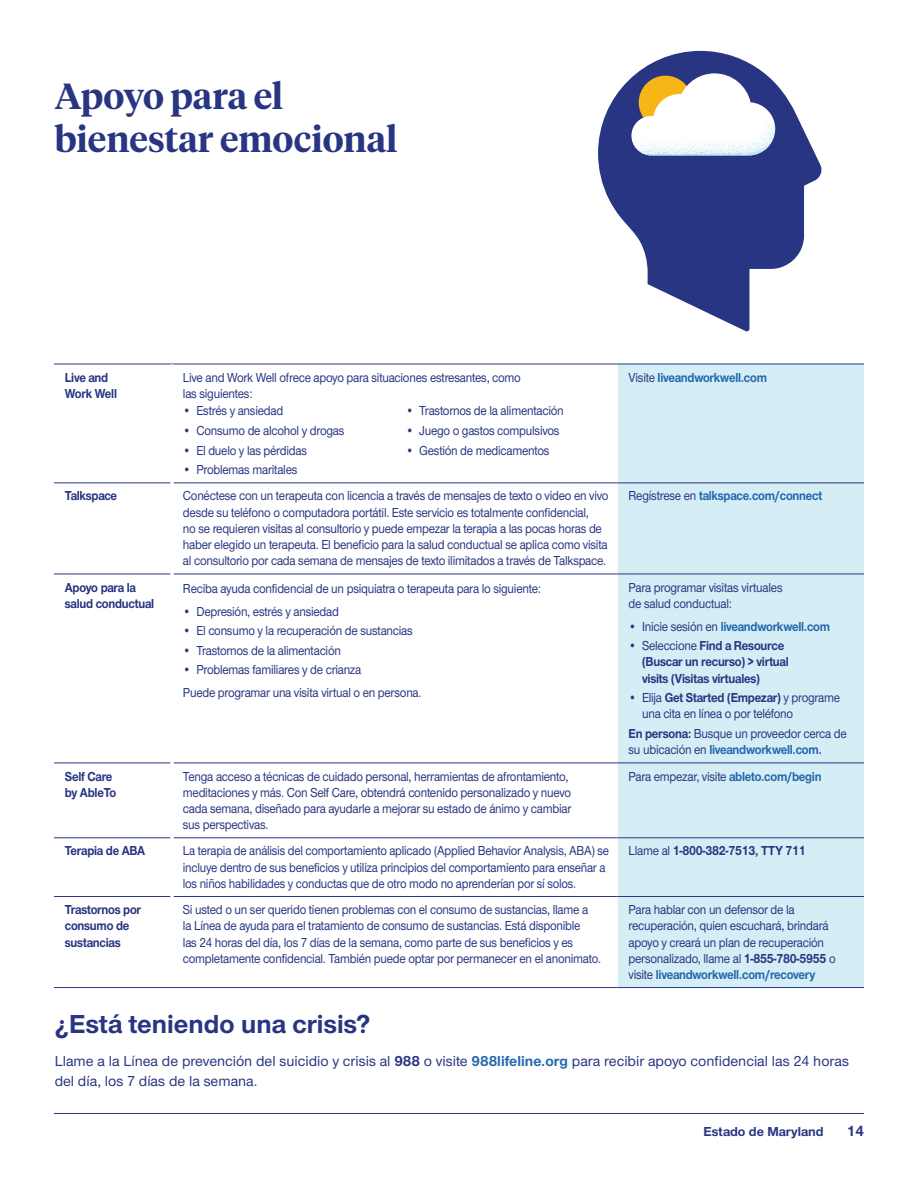
<style>
.page{position:relative;width:918px;height:1188px;background:#fff}
.page>*{position:absolute;margin:0;border:0;box-sizing:border-box;transform-origin:0 0}
.t1{font:600 36px/43.2px "UHC Serif Headline";color:#283582}
.t2{font:700 27px "UHC Sans";color:#283582}
.t3{font:500 15px/19.5px "UHC Sans";color:#283582}
.t4{font:700 15px "UHC Sans";color:#283582}
.t5{font:500 13.5px/16.2px "UHC Sans";letter-spacing:-.02em;color:#283582;scale:.9 1}
.t6{font:500 13.5px/16.2px "UHC Sans";letter-spacing:-.02em;color:#283582;scale:.89 1}
.t7{font:700 13.5px/16.2px "UHC Sans";letter-spacing:-.02em;color:#283582;scale:.9 1}
.t8{font:700 13.5px "UHC Sans";letter-spacing:-.02em;color:#2468ae;scale:.9 1}
.t9{font:700 13.5px "UHC Sans";color:#283582}
.s1{font-weight:500;color:#283582}
.s2{font-weight:500}
.s3{font-weight:700}
.s4{font-weight:700;color:#2468ae}
</style>
<div class="page">
<svg style="left:598px;top:51px;width:224px;height:281px;fill:#283582"></svg>
<svg style="left:631px;top:73px;width:144px;height:83px"></svg>
<hr style="left:54px;top:1113px;width:810px;height:1px;background:#283582">
<svg style="left:54px;top:482px;width:564px;height:414px"></svg>
<div style="left:618px;top:365px;width:246px;height:622px;background:#d5eef5"></div>
<hr style="left:54px;top:364px;width:118px;height:1px;background:#283582">
<hr style="left:172px;top:364px;width:223px;height:1px;background:#283582">
<hr style="left:395px;top:364px;width:223px;height:1px;background:#283582">
<hr style="left:618px;top:364px;width:246px;height:1px;background:#283582">
<hr style="left:54px;top:483px;width:117px;height:1px;background:#283582">
<hr style="left:174px;top:483px;width:221px;height:1px;background:#283582">
<hr style="left:395px;top:483px;width:223px;height:1px;background:#283582">
<hr style="left:618px;top:483px;width:246px;height:1px;background:#283582">
<hr style="left:54px;top:574px;width:117px;height:1px;background:#283582">
<hr style="left:174px;top:574px;width:221px;height:1px;background:#283582">
<hr style="left:395px;top:574px;width:223px;height:1px;background:#283582">
<hr style="left:618px;top:574px;width:246px;height:1px;background:#283582">
<hr style="left:54px;top:763px;width:117px;height:1px;background:#283582">
<hr style="left:174px;top:763px;width:221px;height:1px;background:#283582">
<hr style="left:395px;top:763px;width:223px;height:1px;background:#283582">
<hr style="left:618px;top:763px;width:246px;height:1px;background:#283582">
<hr style="left:54px;top:838px;width:117px;height:1px;background:#283582">
<hr style="left:174px;top:838px;width:221px;height:1px;background:#283582">
<hr style="left:395px;top:838px;width:223px;height:1px;background:#283582">
<hr style="left:618px;top:838px;width:246px;height:1px;background:#283582">
<hr style="left:54px;top:896px;width:117px;height:1px;background:#283582">
<hr style="left:174px;top:896px;width:221px;height:1px;background:#283582">
<hr style="left:395px;top:896px;width:223px;height:1px;background:#283582">
<hr style="left:618px;top:896px;width:246px;height:1px;background:#283582">
<hr style="left:171px;top:364px;width:3px;height:42px;background:#fff">
<hr style="left:171px;top:406px;width:3px;height:77px;background:#fff">
<hr style="left:171px;top:483px;width:3px;height:91px;background:#fff">
<hr style="left:171px;top:574px;width:3px;height:189px;background:#fff">
<hr style="left:171px;top:763px;width:3px;height:75px;background:#fff">
<hr style="left:171px;top:838px;width:3px;height:58px;background:#fff">
<hr style="left:54px;top:987px;width:118px;height:1px;background:#283582">
<hr style="left:172px;top:987px;width:223px;height:1px;background:#283582">
<hr style="left:395px;top:987px;width:223px;height:1px;background:#283582">
<hr style="left:618px;top:987px;width:246px;height:1px;background:#283582">
<h2 class="t1" style="left:55px;top:73px;width:344px">Apoyo para el bienestar emocional</h2>
<p class="t7" style="left:65px;top:369px;width:60px">Live and<br>Work Well</p>
<p class="t5" style="left:183px;top:368px;width:377px">Live and Work Well ofrece apoyo para situaciones estresantes, como las siguientes:</p>
<p class="t5" style="left:183px;top:402px;width:113px">• Estrés y ansiedad</p>
<p class="t5" style="left:183px;top:422px;width:181px">• Consumo de alcohol y drogas</p>
<p class="t5" style="left:183px;top:441px;width:140px">• El duelo y las pérdidas</p>
<p class="t5" style="left:183px;top:461px;width:129px">• Problemas maritales</p>
<p class="t5" style="left:406px;top:402px;width:177px">• Trastornos de la alimentación</p>
<p class="t5" style="left:406px;top:422px;width:172px">• Juego o gastos compulsivos</p>
<p class="t5" style="left:406px;top:441px;width:161px">• Gestión de medicamentos</p>
<p class="t8" style="left:629px;top:368px;width:155px"><span class="s1">Visite</span> liveandworkwell.com</p>
<p class="t7" style="left:65px;top:487px;width:60px">Talkspace</p>
<p class="t5" style="left:183px;top:487px;width:474px">Conéctese con un terapeuta con licencia a través de mensajes de texto o video en vivo desde su teléfono o computadora portátil. Este servicio es totalmente confidencial,<br>no se requieren visitas al consultorio y puede empezar la terapia a las pocas horas de haber elegido un terapeuta. El beneficio para la salud conductual se aplica como visita al consultorio por cada semana de mensajes de texto ilimitados a través de Talkspace.</p>
<p class="t8" style="left:629px;top:487px;width:217px"><span class="s1">Regístrese en</span> talkspace.com/connect</p>
<p class="t7" style="left:65px;top:579px;width:101px">Apoyo para la salud conductual</p>
<p class="t5" style="left:183px;top:579px;width:399px">Reciba ayuda confidencial de un psiquiatra o terapeuta para lo siguiente:</p>
<p class="t5" style="left:183px;top:602px;width:175px">• Depresión, estrés y ansiedad</p>
<p class="t5" style="left:183px;top:622px;width:257px">• El consumo y la recuperación de sustancias</p>
<p class="t5" style="left:183px;top:642px;width:177px">• Trastornos de la alimentación</p>
<p class="t5" style="left:183px;top:661px;width:200px">• Problemas familiares y de crianza</p>
<p class="t5" style="left:183px;top:684px;width:267px">Puede programar una visita virtual o en persona.</p>
<p class="t5" style="left:629px;top:578px;width:173px">Para programar visitas virtuales de salud conductual:</p>
<p class="t8" style="left:629px;top:617px;width:226px"><span class="s1">• Inicie sesión en</span> liveandworkwell.com</p>
<p class="t7" style="left:642px;top:637px;width:164px;text-indent:-13px"><span class="s2">• Seleccione</span> Find a Resource (Buscar un recurso) &gt; virtual visits (Visitas virtuales)</p>
<p class="t5" style="left:642px;top:689px;width:222px;text-indent:-13px">• Elija <span class="s3">Get Started (Empezar)</span> y programe una cita en línea o por teléfono</p>
<p class="t5" style="left:629px;top:725px;width:244px"><span class="s3">En persona:</span> Busque un proveedor cerca de su ubicación en <span class="s4">liveandworkwell.com.</span></p>
<p class="t7" style="left:65px;top:768px;width:59px">Self Care by AbleTo</p>
<p class="t5" style="left:183px;top:767px;width:433px">Tenga acceso a técnicas de cuidado personal, herramientas de afrontamiento, meditaciones y más. Con Self Care, obtendrá contenido personalizado y nuevo cada semana, diseñado para ayudarle a mejorar su estado de ánimo y cambiar sus perspectivas.</p>
<p class="t5" style="left:629px;top:767px;width:216px">Para empezar, visite <span class="s4">ableto.com/begin</span></p>
<p class="t7" style="left:65px;top:842px;width:91px">Terapia de ABA</p>
<p class="t6" style="left:183px;top:842px;width:480px">La terapia de análisis del comportamiento aplicado (Applied Behavior Analysis, ABA) se incluye dentro de sus beneficios y utiliza principios del comportamiento para enseñar a los niños habilidades y conductas que de otro modo no aprenderían por sí solos.</p>
<p class="t7" style="left:629px;top:842px;width:198px"><span class="s2">Llame al</span> 1-800-382-7513, TTY 711</p>
<p class="t7" style="left:65px;top:901px;width:86px">Trastornos por consumo de sustancias</p>
<p class="t5" style="left:183px;top:901px;width:466px">Si usted o un ser querido tienen problemas con el consumo de sustancias, llame a<br>la Línea de ayuda para el tratamiento de consumo de sustancias. Está disponible<br>las 24 horas del día, los 7 días de la semana, como parte de sus beneficios y es completamente confidencial. También puede optar por permanecer en el anonimato.</p>
<p class="t5" style="left:629px;top:901px;width:232px">Para hablar con un defensor de la recuperación, quien escuchará, brindará apoyo y creará un plan de recuperación personalizado, llame al <span class="s3">1-855-780-5955</span> o visite <span class="s4">liveandworkwell.com/recovery</span></p>
<h3 class="t2" style="left:55px;top:1006px;width:317px">¿Está teniendo una crisis?</h3>
<p class="t3" style="left:55px;top:1051px;width:796px">Llame a la Línea de prevención del suicidio y crisis al <span class="s3">988</span> o visite <span class="s4">988lifeline.org</span> para recibir apoyo confidencial las 24 horas del día, los 7 días de la semana.</p>
<p class="t9" style="left:704px;top:1123px;width:122px">Estado de Maryland</p>
<p class="t4" style="left:847px;top:1121px;width:19px">14</p>
</div>
